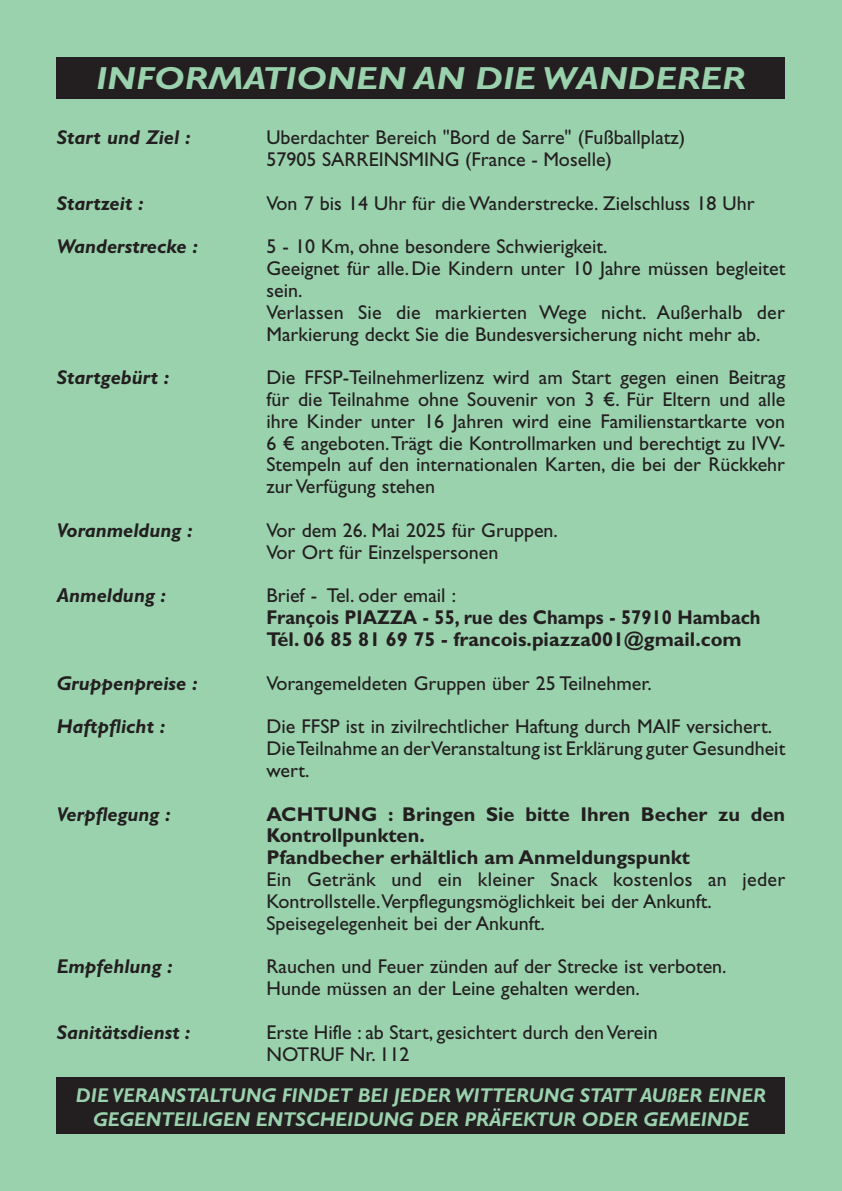
<style>
.page{position:relative;width:842px;height:1191px;background:#9ad2ae}
.page>*{position:absolute;margin:0;border:0;box-sizing:border-box;transform-origin:0 0}
.t1{font:italic 700 32px "Gill Sans Std";color:#9ad2ae;scale:1.15 1}
.t2{font:20px/21.8px "Gill Sans Std";color:#231f20}
.t3{font:italic 700 20px "Gill Sans Std";color:#231f20}
.t4{font:italic 700 20px/24px "Gill Sans Std";color:#9ad2ae;text-align:center}
.t5{font:700 20px/21.8px "Gill Sans Std";color:#231f20}
.t6{font:700 20px/21.8px "Gill Sans Std";color:#231f20;scale:.92 1}
</style>
<div class="page">
<div style="left:57px;top:57px;width:728px;height:42px;background:#231f20"></div>
<div style="left:57px;top:1077px;width:728px;height:57px;background:#231f20"></div>
<h1 class="t1" style="left:96px;top:59px;width:566px">INFORMATIONEN AN DIE WANDERER</h1>
<p class="t3" style="left:57px;top:126px;width:135px">Start und Ziel :</p>
<p class="t2" style="left:266px;top:127px;width:420px">Uberdachter Bereich "Bord de Sarre" (Fußballplatz)<br>57905 SARREINSMING (France - Moselle)</p>
<p class="t3" style="left:57px;top:191px;width:88px">Startzeit :</p>
<p class="t2" style="left:266px;top:192px;width:490px">Von 7 bis 14 Uhr für die Wanderstrecke. Zielschluss 18 Uhr</p>
<p class="t3" style="left:57px;top:235px;width:143px">Wanderstrecke :</p>
<p class="t2" style="left:266px;top:236px;width:520px">5 - 10 Km, ohne besondere Schwierigkeit.<br>Geeignet für alle.Die Kindern unter 10 Jahre müssen begleitet sein.<br>Verlassen Sie die markierten Wege nicht. Außerhalb der Markierung deckt Sie die Bundesversicherung nicht mehr ab.</p>
<p class="t3" style="left:57px;top:366px;width:114px">Startgebürt :</p>
<p class="t2" style="left:266px;top:366px;width:520px;text-align:justify">Die FFSP-Teilnehmerlizenz wird am Start gegen einen Beitrag für die Teilnahme ohne Souvenir von 3 €. Für Eltern und alle ihre Kinder unter 16 Jahren wird eine Familienstartkarte von 6 € angeboten. Trägt die Kontrollmarken und berechtigt zu IVV-Stempeln auf den internationalen Karten, die bei der Rückkehr zur Verfügung stehen</p>
<p class="t3" style="left:57px;top:518px;width:137px">Voranmeldung :</p>
<p class="t2" style="left:266px;top:519px;width:293px">Vor dem 26. Mai 2025 für Gruppen.<br>Vor Ort für Einzelspersonen</p>
<p class="t3" style="left:57px;top:584px;width:111px">Anmeldung :</p>
<p class="t2" style="left:266px;top:585px;width:191px">Brief - Tel. oder email :</p>
<p class="t6" style="left:266px;top:606px;width:539px">François PIAZZA - 55, rue des Champs - 57910 Hambach<br>Tél. 06 85 81 69 75 - francois.piazza001@gmail.com</p>
<p class="t3" style="left:57px;top:671px;width:142px">Gruppenpreise :</p>
<p class="t2" style="left:266px;top:672px;width:387px">Vorangemeldeten Gruppen über 25 Teilnehmer.</p>
<p class="t3" style="left:57px;top:715px;width:110px">Haftpflicht :</p>
<p class="t2" style="left:266px;top:715px;width:520px">Die FFSP ist in zivilrechtlicher Haftung durch MAIF versichert.<br>Die Teilnahme an der Veranstaltung ist Erklärung guter Gesundheit wert.</p>
<p class="t3" style="left:57px;top:802px;width:116px">Verpflegung :</p>
<p class="t5" style="left:266px;top:803px;width:520px">ACHTUNG : Bringen Sie bitte Ihren Becher zu den<br>Kontrollpunkten.<br>Pfandbecher erhältlich am Anmeldungspunkt</p>
<p class="t2" style="left:266px;top:868px;width:520px">Ein Getränk und ein kleiner Snack kostenlos an jeder<br>Kontrollstelle.Verpflegungsmöglichkeit bei der Ankunft.<br>Speisegelegenheit bei der Ankunft.</p>
<p class="t3" style="left:57px;top:955px;width:118px">Empfehlung :</p>
<p class="t2" style="left:266px;top:955px;width:462px">Rauchen und Feuer zünden auf der Strecke ist verboten.<br>Hunde müssen an der Leine gehalten werden.</p>
<p class="t3" style="left:57px;top:1020px;width:135px">Sanitätsdienst :</p>
<p class="t2" style="left:266px;top:1021px;width:393px">Erste Hifle : ab Start, gesichtert durch den Verein<br>NOTRUF Nr. 112</p>
<p class="t4" style="left:76px;top:1083px;width:691px">DIE VERANSTALTUNG FINDET BEI JEDER WITTERUNG STATT AUßER EINER<br>GEGENTEILIGEN ENTSCHEIDUNG DER PRÄFEKTUR ODER GEMEINDE</p>
</div>
